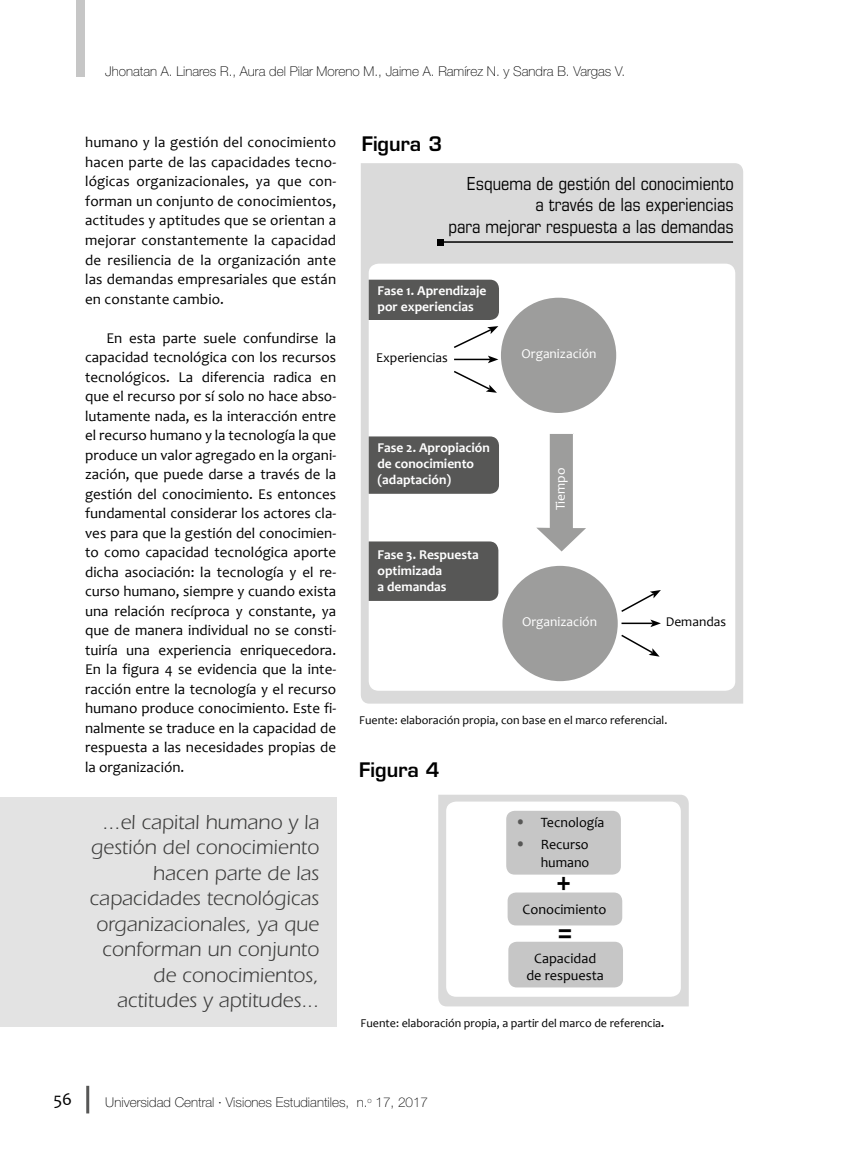
<style>
.page{position:relative;width:851px;height:1149px;background:#fff}
.page>*{position:absolute;margin:0;border:0;box-sizing:border-box;transform-origin:0 0}
.t1{font:700 30px "Candara";color:#000}
.t2{font:21px/25.5px "ITC Eras Std";color:#3c3c3b;text-align:right}
.t3{font:600 19.5px "Eurostile LT Std";color:#000}
.t4{font:condensed 18px/21.6px "Eurostile LT Std";color:#000;text-align:right}
.t5{font:18px "Candara";color:#000}
.t6{font:15px/19.5px "Candara";letter-spacing:.005em;color:#000;text-align:justify}
.t7{font:14.25px/17.1px "Candara";color:#000;text-align:center}
.t8{font:100 13.5px "Helvetica Neue LT Std";color:#000}
.t9{font:700 13.5px/16.2px "Candara";color:#fff}
.t10{font:13.5px "Candara";color:#fff}
.t11{font:13.5px "Candara";color:#000}
.t12{font:12px "Candara";color:#000}
.s1{font-weight:700;font-size:16.5px;color:#575756}
.s2{font-weight:700}
</style>
<div class="page">
<hr style="left:86px;top:1085px;width:3px;height:28px;background:#575756">
<svg style="left:438px;top:794px;width:250px;height:212px;background:#dcdcdc"></svg>
<div style="left:446px;top:801px;width:234px;height:195px;background:#fff;border-radius:10px"></div>
<div style="left:361px;top:163px;width:382px;height:540px;background:#dadada"></div>
<div style="left:368px;top:263px;width:367px;height:427px;background:#fff;border-radius:10px"></div>
<hr style="left:441px;top:241px;width:292px;height:2px;background:#000">
<svg style="left:438px;top:239px;width:6px;height:6px"></svg>
<div style="left:501px;top:297px;width:115px;height:116px;background:#9d9d9c;border-radius:50%"></div>
<div style="left:502px;top:565px;width:115px;height:116px;background:#9d9d9c;border-radius:50%"></div>
<div style="left:368px;top:279px;width:131px;height:41px;background:#575756"></div>
<div style="left:368px;top:436px;width:131px;height:57px;background:#575756"></div>
<div style="left:368px;top:541px;width:130px;height:59px;background:#575756"></div>
<svg style="left:454px;top:326px;width:44px;height:22px"></svg>
<svg style="left:621px;top:590px;width:39px;height:22px"></svg>
<hr style="left:454px;top:358px;width:36px;height:2px;background:#000">
<svg style="left:488px;top:355px;width:10px;height:8px"></svg>
<hr style="left:621px;top:622px;width:31px;height:2px;background:#000">
<svg style="left:650px;top:619px;width:10px;height:8px"></svg>
<svg style="left:454px;top:370px;width:42px;height:22px"></svg>
<svg style="left:621px;top:634px;width:38px;height:22px"></svg>
<svg style="left:536px;top:433px;width:50px;height:118px"></svg>
<div style="left:77px;top:0;width:8px;height:77px;background:#c6c6c6"></div>
<div style="left:508px;top:941px;width:115px;height:46px;background:#c6c6c6;border-radius:9px"></div>
<div style="left:506px;top:810px;width:114px;height:64px;background:#c6c6c6;border-radius:9px"></div>
<div style="left:507px;top:892px;width:115px;height:33px;background:#c6c6c6;border-radius:9px"></div>
<div style="left:0;top:797px;width:336px;height:229px;background:#e3e3e3"></div>
<p class="t8" style="left:105px;top:64px;width:521px">Jhonatan A. Linares R., Aura del Pilar Moreno M., Jaime A. Ramírez N. y Sandra B. Vargas V.</p>
<p class="t6" style="left:85px;top:133px;width:252px">humano y la gestión del conocimiento hacen parte de las capacidades tecno&shy;lógicas organizacionales, ya que con&shy;forman un conjunto de conocimientos, actitudes y aptitudes que se orientan a mejorar constantemente la capacidad de resiliencia de la organización ante las demandas empresariales que están en constante cambio.</p>
<p class="t6" style="left:85px;top:328px;width:252px;text-indent:21px">En esta parte suele confundirse la capacidad tecnológica con los recursos tecnológicos. La diferencia radica en que el recurso por sí solo no hace abso&shy;lutamente nada, es la interacción entre el recurso humano y la tecnología la que produce un valor agregado en la organi&shy;zación, que puede darse a través de la gestión del conocimiento. Es entonces fundamental considerar los actores cla&shy;ves para que la gestión del conocimien&shy;to como capacidad tecnológica aporte dicha asociación: la tecnología y el re&shy;curso humano, siempre y cuando exista una relación recíproca y constante, ya que de manera individual no se consti&shy;tuiría una experiencia enriquecedora.<br>En la figura 4 se evidencia que la inte&shy;racción entre la tecnología y el recurso humano produce conocimiento. Este fi&shy;nalmente se traduce en la capacidad de respuesta a las necesidades propias de la organización.</p>
<h2 class="t2" style="left:90px;top:809px;width:231px">...el capital humano y la gestión del conocimiento hacen parte de las capacidades tecnológicas organizacionales, ya que conforman un conjunto de conocimientos, actitudes y aptitudes...</h2>
<h3 class="t3" style="left:361px;top:132px;width:82px">Figura 3</h3>
<p class="t4" style="left:448px;top:172px;width:287px">Esquema de gestión del conocimiento<br>a través de las experiencias<br>para mejorar respuesta a las demandas</p>
<p class="t9" style="left:377px;top:282px;width:110px">Fase 1. Aprendizaje por experiencias</p>
<p class="t11" style="left:376px;top:349px;width:73px">Experiencias</p>
<p class="t9" style="left:377px;top:439px;width:114px">Fase 2. Apropiación de conocimiento (adaptación)</p>
<p class="t9" style="left:377px;top:546px;width:103px">Fase 3. Respuesta optimizada<br>a demandas</p>
<p class="t10" style="left:521px;top:345px;width:77px">Organización</p>
<p class="t10" style="left:552px;top:510px;width:44px;rotate:-90deg">Tiempo</p>
<p class="t10" style="left:522px;top:612px;width:77px">Organización</p>
<p class="t11" style="left:665px;top:612px;width:62px">Demandas</p>
<p class="t12" style="left:359px;top:712px;width:309px">Fuente: elaboración propia, con base en el marco referencial.</p>
<h3 class="t3" style="left:359px;top:757px;width:82px">Figura 4</h3>
<p class="t7" style="left:515px;top:813px;width:91px"><span class="s1">•</span> Tecnología</p>
<p class="t7" style="left:515px;top:835px;width:76px;line-height:18px;text-align:right"><span class="s1">•</span> Recurso humano</p>
<h1 class="t1" style="left:556px;top:861px;width:17px">+</h1>
<p class="t7" style="left:522px;top:900px;width:85px">Conocimiento</p>
<h1 class="t1" style="left:557px;top:912px;width:17px">=</h1>
<p class="t7" style="left:526px;top:949px;width:79px">Capacidad de respuesta</p>
<p class="t12" style="left:360px;top:1015px;width:305px">Fuente: elaboración propia, a partir del marco de referencia<span class="s2">.</span></p>
<p class="t5" style="left:53px;top:1087px;width:20px">56</p>
<p class="t8" style="left:105px;top:1094px;width:324px">Universidad Central ∙ Visiones Estudiantiles, n.<sup>o</sup> 17, 2017</p>
</div>
